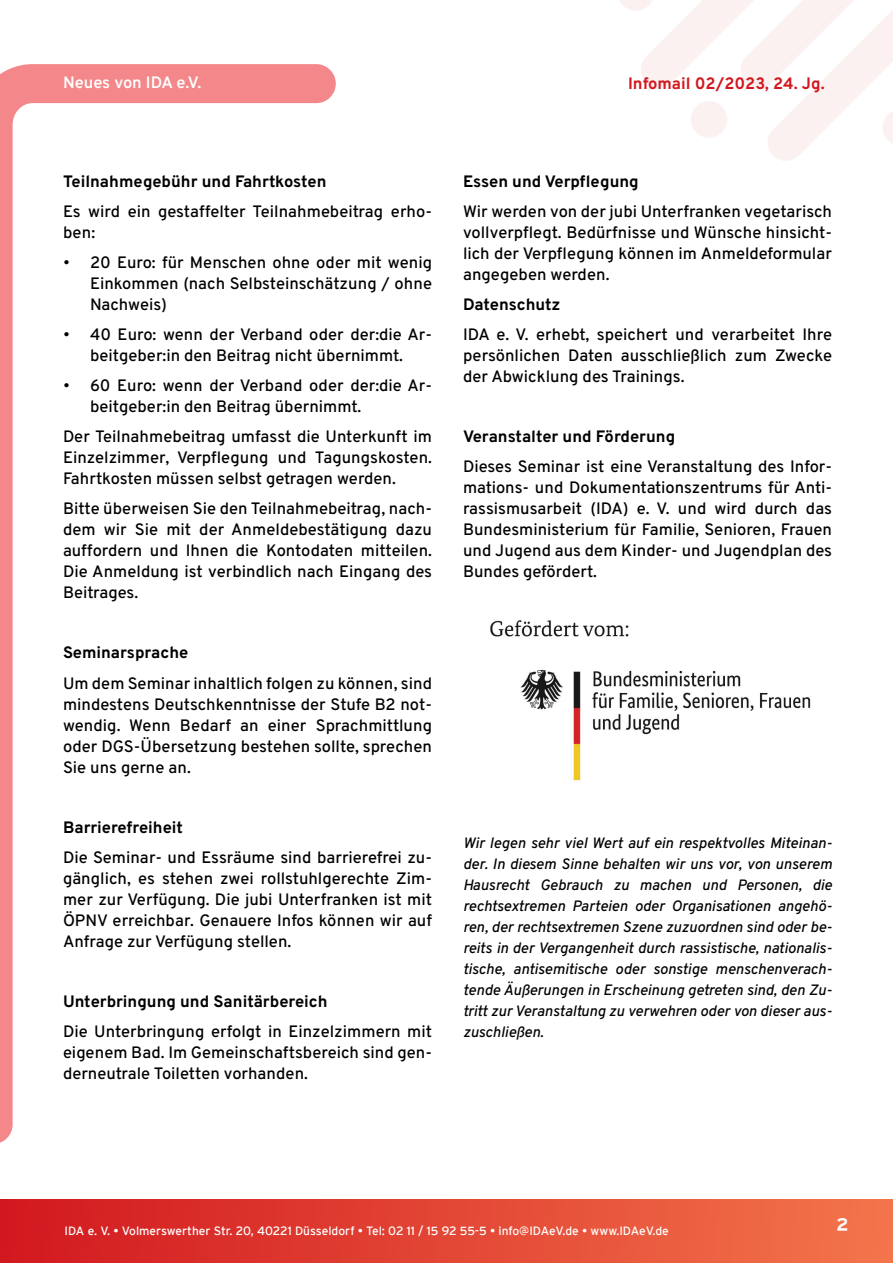
<style>
.page{position:relative;width:893px;height:1263px;background:#fff}
.page>*{position:absolute;margin:0;border:0;box-sizing:border-box;transform-origin:0 0}
.t1{font:500 16.5px/21px "Overpass";color:#000;text-align:justify}
.t2{font:700 16.5px "Overpass";color:#000}
.t3{font:700 16.5px "Overpass";color:#d2181f}
.t4{font:600 16.5px "Overpass";letter-spacing:-.01em;color:#fff}
.t5{font:700 16.5px "Interstate";color:#fff}
.t6{font:italic 500 15px/21px "Overpass";color:#000;text-align:justify}
.t7{font:12px "Interstate";color:#fff}
.s1{font-size:18px}
</style>
<div class="page">
<div style="left:0;top:1199px;width:893px;height:64px;background:linear-gradient(to right,#d2181f,#f3754b)"></div>
<svg style="left:0;top:64px;width:336px;height:1079px"></svg>
<img style="left:490px;top:620px;width:321px;height:161px">
<p class="t4" style="left:63px;top:74px;width:140px">Neues von IDA e.V.</p>
<p class="t3" style="left:628px;top:75px;width:198px">Infomail 02/2023, 24. Jg.</p>
<p class="t2" style="left:63px;top:173px;width:265px">Teilnahmegebühr und Fahrtkosten</p>
<p class="t1" style="left:63px;top:203px;width:371px">Es wird ein gestaffelter Teilnahmebeitrag erho&shy;ben:</p>
<p class="t1" style="left:90px;top:254px;width:344px;text-indent:-27px">• 20 Euro: für Menschen ohne oder mit wenig Einkommen (nach Selbsteinschätzung / ohne Nachweis)</p>
<p class="t1" style="left:63px;top:326px;width:371px;text-align:center">• 40 Euro: wenn der Verband oder der:die Ar&shy;beitgeber:in den Beitrag nicht übernimmt.</p>
<p class="t1" style="left:90px;top:377px;width:344px;text-indent:-27px">• 60 Euro: wenn der Verband oder der:die Ar&shy;beitgeber:in den Beitrag übernimmt.</p>
<p class="t1" style="left:63px;top:428px;width:371px">Der Teilnahmebeitrag umfasst die Unterkunft im Einzelzimmer, Verpflegung und Tagungskosten.<br>Fahrtkosten müssen selbst getragen werden.</p>
<p class="t1" style="left:63px;top:500px;width:371px">Bitte überweisen Sie den Teilnahmebeitrag, nach&shy;dem wir Sie mit der Anmeldebestätigung dazu auffordern und Ihnen die Kontodaten mitteilen.<br>Die Anmeldung ist verbindlich nach Eingang des Beitrages.</p>
<p class="t2" style="left:63px;top:644px;width:127px">Seminarsprache</p>
<p class="t1" style="left:63px;top:674px;width:371px">Um dem Seminar inhaltlich folgen zu können, sind mindestens Deutschkenntnisse der Stufe B2 not&shy;wendig. Wenn Bedarf an einer Sprachmittlung oder DGS-Übersetzung bestehen sollte, sprechen Sie uns gerne an.</p>
<p class="t2" style="left:63px;top:818px;width:122px">Barrierefreiheit</p>
<p class="t1" style="left:63px;top:848px;width:371px">Die Seminar- und Essräume sind barrierefrei zu&shy;gänglich, es stehen zwei rollstuhlgerechte Zim&shy;mer zur Verfügung. Die jubi Unterfranken ist mit ÖPNV erreichbar. Genauere Infos können wir auf Anfrage zur Verfügung stellen.</p>
<p class="t2" style="left:63px;top:992px;width:266px">Unterbringung und Sanitärbereich</p>
<p class="t1" style="left:63px;top:1022px;width:371px">Die Unterbringung erfolgt in Einzelzimmern mit eigenem Bad. Im Gemeinschaftsbereich sind gen&shy;derneutrale Toiletten vorhanden.</p>
<p class="t2" style="left:463px;top:173px;width:177px">Essen und Verpflegung</p>
<p class="t1" style="left:463px;top:203px;width:371px">Wir werden von der jubi Unterfranken vegetarisch vollverpflegt. Bedürfnisse und Wünsche hinsicht&shy;lich der Verpflegung können im Anmeldeformular angegeben werden.</p>
<p class="t2" style="left:463px;top:296px;width:99px">Datenschutz</p>
<p class="t1" style="left:463px;top:326px;width:371px">IDA e. V. erhebt, speichert und verarbeitet Ihre persönlichen Daten ausschließlich zum Zwecke der Abwicklung des Trainings.</p>
<p class="t2" style="left:463px;top:428px;width:214px">Veranstalter und Förderung</p>
<p class="t1" style="left:463px;top:458px;width:371px">Dieses Seminar ist eine Veranstaltung des Infor&shy;mations- und Dokumentationszentrums für Anti&shy;rassismusarbeit (IDA) e. V. und wird durch das Bundesministerium für Familie, Senioren, Frauen und Jugend aus dem Kinder- und Jugendplan des Bundes gefördert.</p>
<p class="t6" style="left:463px;top:833px;width:371px">Wir legen sehr viel Wert auf ein respektvolles Miteinan&shy;der. In diesem Sinne behalten wir uns vor, von unserem Hausrecht Gebrauch zu machen und Personen, die rechtsextremen Parteien oder Organisationen angehö&shy;ren, der rechtsextremen Szene zuzuordnen sind oder be&shy;reits in der Vergangenheit durch rassistische, nationalis&shy;tische, antisemitische oder sonstige menschenverach&shy;tende Äußerungen in Erscheinung getreten sind, den Zu&shy;tritt zur Veranstaltung zu verwehren oder von dieser aus&shy;zuschließen.</p>
<p class="t7" style="left:65px;top:1227px;width:606px">IDA e. V. • Volmerswerther Str. 20, 40221 Düsseldorf • Tel: 02 11 / 15 92 55-5 • info@IDAeV.de • www.IDAeV.de</p>
<p class="t5" style="left:818px;top:1218px;width:32px">2 <span class="s1">2</span></p>
</div>
